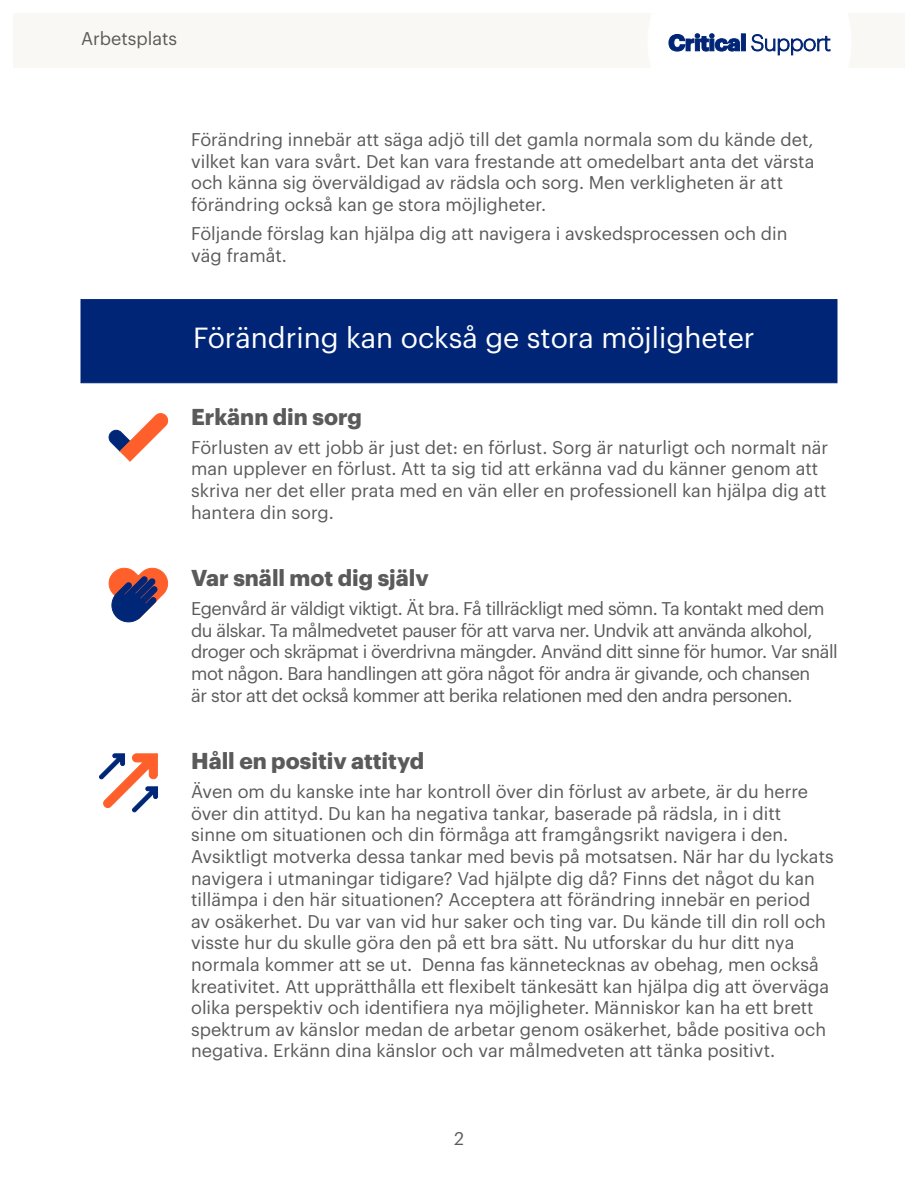
<style>
.page{position:relative;width:918px;height:1188px;background:#fff}
.page>*{position:absolute;margin:0;border:0;box-sizing:border-box;transform-origin:0 0}
.Paragraph_Style1{font:28.5px "Graphik";color:#fff}
.Paragraph_Style1-2{font:700 22.5px "Graphik";color:#5a5a5a}
.Paragraph_Style1-3{font:18px/21.6px "Graphik";color:#5a5a5a}
.Paragraph_Style1-4{font:18px/21.6px "Graphik";letter-spacing:-.025em;color:#5a5a5a}
.Paragraph_Style3{font:18px/21.6px "Graphik";color:#5a5a5a}
</style>
<div class="page">
<div style="left:81px;top:300px;width:756px;height:83px;background:#002577;border:1px solid #002577"></div>
<div style="left:13px;top:13px;width:892px;height:55px;background:#faf8f4"></div>
<svg style="left:648px;top:13px;width:203px;height:55px"></svg>
<svg style="left:109px;top:414px;width:59px;height:47px"></svg>
<svg style="left:109px;top:568px;width:59px;height:54px"></svg>
<svg style="left:99px;top:754px;width:59px;height:58px"></svg>
<p class="Paragraph_Style1-3" style="left:81px;top:26px;width:98px">Arbetsplats</p>
<p class="Paragraph_Style3" style="left:191px;top:127px;width:625px">Förändring innebär att säga adjö till det gamla normala som du kände det, vilket kan vara svårt. Det kan vara frestande att omedelbart anta det värsta och känna sig överväldigad av rädsla och sorg. Men verkligheten är att förändring också kan ge stora möjligheter.</p>
<p class="Paragraph_Style1-3" style="left:191px;top:221px;width:598px">Följande förslag kan hjälpa dig att navigera i avskedsprocessen och din väg framåt.</p>
<p class="Paragraph_Style1" style="left:193px;top:316px;width:563px">Förändring kan också ge stora möjligheter</p>
<p class="Paragraph_Style1-2" style="left:191px;top:399px;width:172px">Erkänn din sorg</p>
<p class="Paragraph_Style1-3" style="left:191px;top:435px;width:639px">Förlusten av ett jobb är just det: en förlust. Sorg är naturligt och normalt när man upplever en förlust. Att ta sig tid att erkänna vad du känner genom att skriva ner det eller prata med en vän eller en professionell kan hjälpa dig att hantera din sorg.</p>
<p class="Paragraph_Style1-2" style="left:191px;top:560px;width:239px">Var snäll mot dig själv</p>
<p class="Paragraph_Style1-4" style="left:191px;top:596px;width:648px">Egenvård är väldigt viktigt. Ät bra. Få tillräckligt med sömn. Ta kontakt med dem du älskar. Ta målmedvetet pauser för att varva ner. Undvik att använda alkohol, droger och skräpmat i överdrivna mängder. Använd ditt sinne för humor. Var snäll mot någon. Bara handlingen att göra något för andra är givande, och chansen<br>är stor att det också kommer att berika relationen med den andra personen.</p>
<p class="Paragraph_Style1-2" style="left:191px;top:743px;width:235px">Håll en positiv attityd</p>
<p class="Paragraph_Style1-3" style="left:191px;top:779px;width:644px">Även om du kanske inte har kontroll över din förlust av arbete, är du herre över din attityd. Du kan ha negativa tankar, baserade på rädsla, in i ditt<br>sinne om situationen och din förmåga att framgångsrikt navigera i den.<br>Avsiktligt motverka dessa tankar med bevis på motsatsen. När har du lyckats navigera i utmaningar tidigare? Vad hjälpte dig då? Finns det något du kan tillämpa i den här situationen? Acceptera att förändring innebär en period av osäkerhet. Du var van vid hur saker och ting var. Du kände till din roll och visste hur du skulle göra den på ett bra sätt. Nu utforskar du hur ditt nya normala kommer att se ut. Denna fas kännetecknas av obehag, men också kreativitet. Att upprätthålla ett flexibelt tänkesätt kan hjälpa dig att överväga olika perspektiv och identifiera nya möjligheter. Människor kan ha ett brett spektrum av känslor medan de arbetar genom osäkerhet, både positiva och negativa. Erkänn dina känslor och var målmedveten att tänka positivt.</p>
<p class="Paragraph_Style1-3" style="left:454px;top:1126px;width:11px">2</p>
</div>
